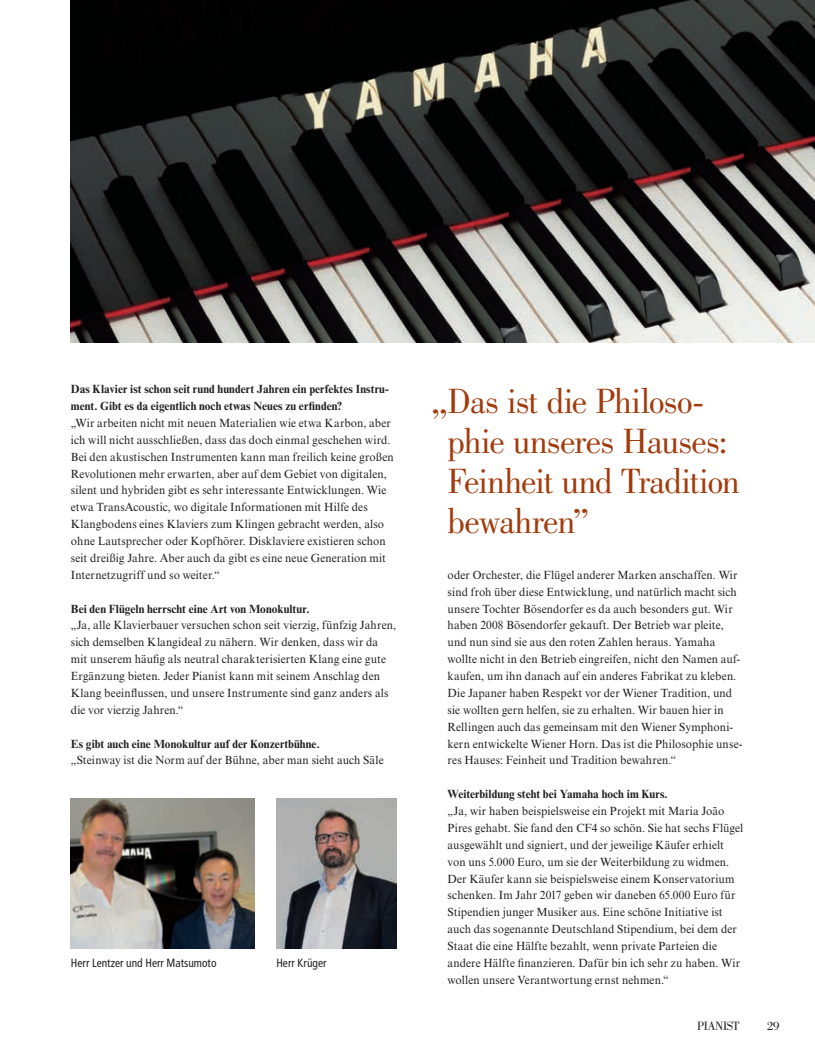
<style>
.page{position:relative;width:815px;height:1063px;background:#fff}
.page>*{position:absolute;margin:0;border:0;box-sizing:border-box;transform-origin:0 0}
.t1{font:36.25px/40px "Bodoni Std";letter-spacing:-.02em;color:#a23b0c;scale:.96 1}
.t2{font:12.5px "Bodoni Std";letter-spacing:-.04em;color:#231f20}
.t3{font:11.88px/16.9px "Times New Roman MT Std";letter-spacing:.01em;color:#231f20;scale:.96 1}
.t4{font:700 11.88px/16.9px "Times New Roman MT Std";letter-spacing:.005em;color:#231f20;scale:.96 1}
.t5{font:condensed 11.88px "Frutiger LT Std";color:#231f20;scale:.96 1}
</style>
<div class="page">
<img style="left:71px;top:798px;width:183px;height:150px">
<img style="left:276px;top:798px;width:121px;height:150px">
<img style="left:71px;top:0;width:744px;height:343px">
<p class="t4" style="left:71px;top:380px;width:333px">Das Klavier ist schon seit rund hundert Jahren ein perfektes Instru&shy;ment. Gibt es da eigentlich noch etwas Neues zu erfinden?</p>
<p class="t3" style="left:71px;top:414px;width:338px">„Wir arbeiten nicht mit neuen Materialien wie etwa Karbon, aber ich will nicht ausschließen, dass das doch einmal geschehen wird.<br>Bei den akustischen Instrumenten kann man freilich keine großen Revolutionen mehr erwarten, aber auf dem Gebiet von digitalen, silent und hybriden gibt es sehr interessante Entwicklungen. Wie etwa TransAcoustic, wo digitale Informationen mit Hilfe des Klangbodens eines Klaviers zum Klingen gebracht werden, also ohne Lautsprecher oder Kopfhörer. Disklaviere existieren schon seit dreißig Jahre. Aber auch da gibt es eine neue Generation mit Internetzugriff und so weiter.“</p>
<p class="t4" style="left:71px;top:600px;width:250px">Bei den Flügeln herrscht eine Art von Monokultur.</p>
<p class="t3" style="left:71px;top:617px;width:340px">„Ja, alle Klavierbauer versuchen schon seit vierzig, fünfzig Jahren, sich demselben Klangideal zu nähern. Wir denken, dass wir da mit unserem häufig als neutral charakterisierten Klang eine gute Ergänzung bieten. Jeder Pianist kann mit seinem Anschlag den Klang beeinflussen, und unsere Instrumente sind ganz anders als die vor vierzig Jahren.“</p>
<p class="t4" style="left:71px;top:735px;width:261px">Es gibt auch eine Monokultur auf der Konzertbühne.</p>
<p class="t3" style="left:71px;top:752px;width:327px">„Steinway ist die Norm auf der Bühne, aber man sieht auch Säle</p>
<p class="t5" style="left:71px;top:956px;width:153px">Herr Lentzer und Herr Matsumoto</p>
<p class="t5" style="left:276px;top:956px;width:54px">Herr Krüger</p>
<h1 class="t1" style="left:448px;top:382px;width:306px;text-indent:-15px">„Das ist die Philoso&shy;phie unseres Hauses:<br>Feinheit und Tradition bewahren”</h1>
<p class="t3" style="left:448px;top:566px;width:309px">oder Orchester, die Flügel anderer Marken anschaffen. Wir sind froh über diese Entwicklung, und natürlich macht sich unsere Tochter Bösendorfer es da auch besonders gut. Wir haben 2008 Bösendorfer gekauft. Der Betrieb war pleite, und nun sind sie aus den roten Zahlen heraus. Yamaha wollte nicht in den Betrieb eingreifen, nicht den Namen auf&shy;kaufen, um ihn danach auf ein anderes Fabrikat zu kleben.<br>Die Japaner haben Respekt vor der Wiener Tradition, und sie wollten gern helfen, sie zu erhalten. Wir bauen hier in Rellingen auch das gemeinsam mit den Wiener Symphoni&shy;kern entwickelte Wiener Horn. Das ist die Philosophie unse&shy;res Hauses: Feinheit und Tradition bewahren.“</p>
<p class="t4" style="left:448px;top:785px;width:231px">Weiterbildung steht bei Yamaha hoch im Kurs.</p>
<p class="t3" style="left:448px;top:803px;width:310px">„Ja, wir haben beispielsweise ein Projekt mit Maria João Pires gehabt. Sie fand den CF4 so schön. Sie hat sechs Flügel ausgewählt und signiert, und der jeweilige Käufer erhielt von uns 5.000 Euro, um sie der Weiterbildung zu widmen.<br>Der Käufer kann sie beispielsweise einem Konservatorium schenken. Im Jahr 2017 geben wir daneben 65.000 Euro für Stipendien junger Musiker aus. Eine schöne Initiative ist auch das sogenannte Deutschland Stipendium, bei dem der Staat die eine Hälfte bezahlt, wenn private Parteien die andere Hälfte finanzieren. Dafür bin ich sehr zu haben. Wir wollen unsere Verantwortung ernst nehmen.“</p>
<p class="t2" style="left:697px;top:1019px;width:44px">PIANIST</p>
<p class="t2" style="left:767px;top:1019px;width:14px">29</p>
</div>
